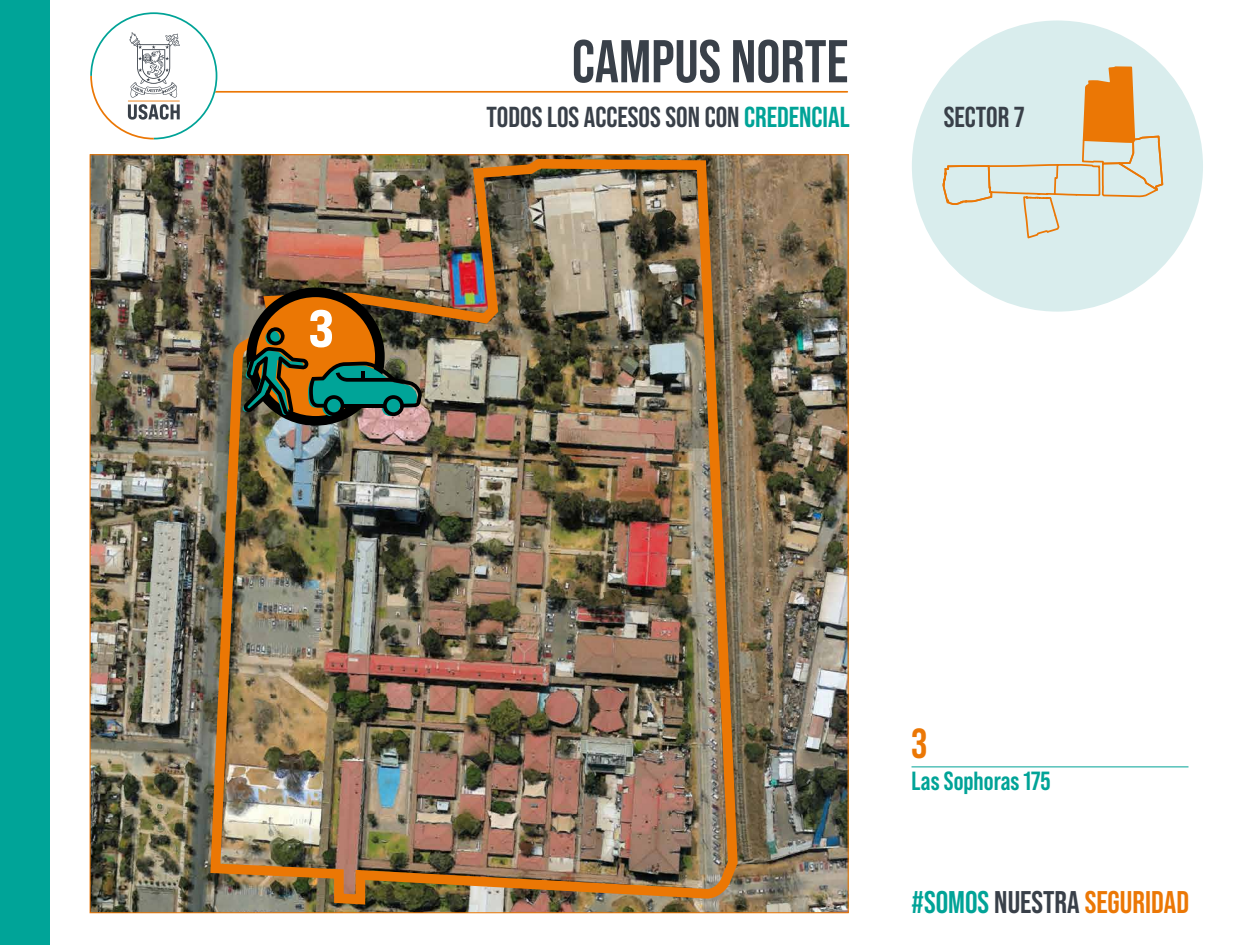
<style>
.page{position:relative;width:1242px;height:945px;background:#fff}
.page>*{position:absolute;margin:0;border:0;box-sizing:border-box;transform-origin:0 0}
.t1{font:700 60.2px "Bebas Neue Pro";color:#394049}
.t2{font:52.5px "Bebas Neue Pro Exp Eb";color:#fff}
.t3{font:700 42px "Bebas Neue Pro";color:#eb7705}
.t4{font:700 31.32px "Bebas Neue Pro";color:#eb7705}
.t5{font:700 28.88px "Bebas Neue Pro";color:#394049}
.t6{font:700 26.25px "Bebas Neue Pro";color:#00a397}
.s1{color:#00a397}
.s2{color:#394049}
</style>
<div class="page">
<img style="left:92px;top:156px;width:755px;height:755px">
<img style="left:205px;top:154px;width:540px;height:756px">
<svg style="left:251px;top:292px;width:129px;height:129px;background:#c26203"></svg>
<div style="left:246px;top:288px;width:139px;height:138px;border:10px solid #000;border-radius:50%"></div>
<svg style="left:242px;top:327px;width:180px;height:89px;background:#5f6035"></svg>
<div style="left:0;top:0;width:49px;height:945px;background:#00a498"></div>
<hr style="left:154px;top:91px;width:694px;height:2px;background:#eb7705">
<svg style="left:90px;top:12px;width:127px;height:128px"></svg>
<hr style="left:128px;top:101px;width:52px;height:1px;background:#eb7705">
<div style="left:912px;top:20px;width:291px;height:292px;background:#d9eded;border-radius:50%"></div>
<svg style="left:942px;top:65px;width:222px;height:174px"></svg>
<hr style="left:911px;top:766px;width:277px;height:1px;background:#00a397">
<h2 class="t2" style="left:309px;top:296px;width:27px">3</h2>
<h1 class="t1" style="left:572px;top:27px;width:278px">CAMPUS NORTE</h1>
<p class="t5" style="left:486px;top:101px;width:365px">TODOS LOS ACCESOS SON CON <span class="s1">CREDENCIAL</span></p>
<p class="t5" style="left:944px;top:101px;width:82px">SECTOR 7</p>
<h3 class="t3" style="left:911px;top:720px;width:17px">3</h3>
<p class="t6" style="left:911px;top:766px;width:141px">Las Sophoras 175</p>
<p class="t4" style="left:911px;top:884px;width:279px"><span class="s1">#SOMOS</span> <span class="s2">NUESTRA</span> SEGURIDAD</p>
</div>
